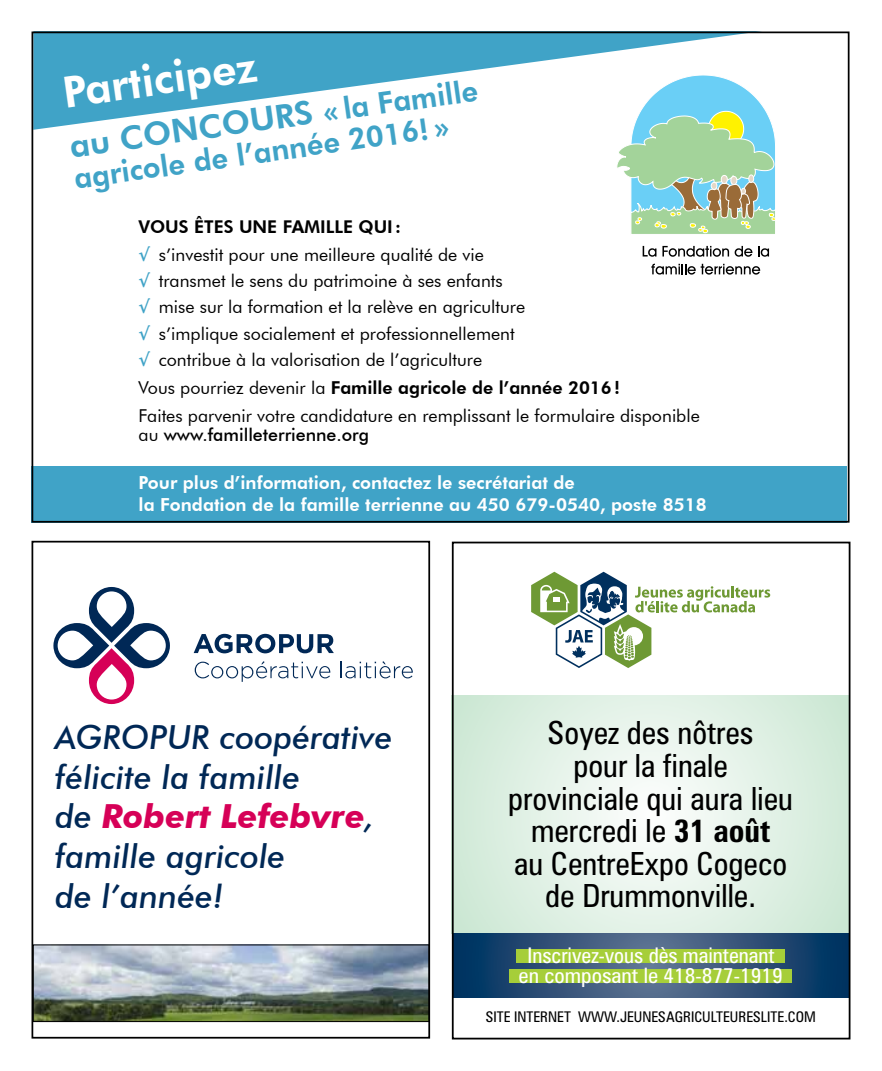
<style>
.page{position:relative;width:882px;height:1071px;background:#fff}
.page>*{position:absolute;margin:0;border:0;box-sizing:border-box;transform-origin:0 0}
.t1{font:800 43.05px "Futura BT";color:#fff}
.t2{font:italic 500 33.25px/39.9px "Futura BT";color:#002856}
.t3{font:800 32.9px "Futura BT";color:#40a3c7}
.t4{font:condensed 32.02px/32.6px "Zurich BT";color:#000;text-align:center}
.t5{font:800 29.93px "Futura BT";color:#40a3c7}
.t6{font:condensed 21.53px "Zurich BT";color:#fff}
.t7{font:condensed 21.18px "Zurich BT";color:#fff;scale:1.05 1}
.t8{font:800 18.03px/21.5px "Futura BT";color:#fff}
.t9{font:17.85px/26.8px "Futura BT";color:#000}
.t10{font:500 17.85px "Futura BT";color:#000}
.t11{font:800 17.68px "Futura BT";color:#000}
.t12{font:condensed 14.7px "Zurich BT";color:#000}
.s1{font-size:29.93px}
.s2{font-weight:800;color:#40a3c7}
.s3{font-weight:800}
.s4{font-weight:400}
.s5{font-weight:700;color:#d60057}
.s6{font-weight:700}
</style>
<div class="page">
<div style="left:32px;top:466px;width:815px;height:57px;background:#40a3c7"></div>
<svg style="left:33px;top:31px;width:729px;height:99px;fill:#40a3c7"></svg>
<svg style="left:616px;top:74px;width:160px;height:160px"></svg>
<svg style="left:643px;top:246px;width:13px;height:11px"></svg>
<svg style="left:662px;top:246px;width:67px;height:11px"></svg>
<svg style="left:735px;top:246px;width:17px;height:11px"></svg>
<svg style="left:758px;top:246px;width:11px;height:11px"></svg>
<svg style="left:651px;top:264px;width:109px;height:11px"></svg>
<svg style="left:455px;top:695px;width:392px;height:238px"></svg>
<svg style="left:455px;top:933px;width:392px;height:64px;background:#2c5172"></svg>
<svg style="left:531px;top:572px;width:239px;height:96px"></svg>
<div style="left:516px;top:949px;width:269px;height:13px;background:#a6ce39"></div>
<div style="left:510px;top:970px;width:282px;height:13px;background:#a6ce39"></div>
<img style="left:35px;top:947px;width:392px;height:73px">
<div style="left:33px;top:945px;width:397px;height:77px;border:1px solid #000"></div>
<svg style="left:194px;top:634px;width:140px;height:19px"></svg>
<svg style="left:195px;top:661px;width:135px;height:21px"></svg>
<svg style="left:341px;top:661px;width:72px;height:17px"></svg>
<svg style="left:53px;top:587px;width:117px;height:117px"></svg>
<div style="left:32px;top:541px;width:398px;height:498px;border:2px solid #000"></div>
<div style="left:452px;top:542px;width:398px;height:498px;border:2px solid #000"></div>
<h1 class="t1" style="left:59px;top:67px;width:197px;rotate:-8deg">Participez</h1>
<h3 class="t3" style="left:67px;top:126px;width:413px;rotate:-8deg">au concours <span class="s1">« la Famille</span></h3>
<h3 class="t5" style="left:72px;top:160px;width:380px;rotate:-8deg">agricole de l’année 2016! »</h3>
<p class="t11" style="left:139px;top:216px;width:264px">Vous êtes une famille qui:</p>
<p class="t9" style="left:139px;top:241px;width:563px"><span class="s2">√</span> s’investit pour une meilleure qualité de vie<br><span class="s2">√</span> transmet le sens du patrimoine à ses enfants<br><span class="s2">√</span> mise sur la formation et la relève en agriculture<br><span class="s2">√</span> s’implique socialement et professionnellement<br><span class="s2">√</span> contribue à la valorisation de l’agriculture<br>Vous pourriez devenir la <span class="s3">Famille agricole de l’année 2016!<br></span>Faites parvenir votre candidature en remplissant le formulaire disponible</p>
<p class="t10" style="left:139px;top:424px;width:232px"><span class="s4">au</span> www.familleterrienne.org</p>
<p class="t8" style="left:139px;top:472px;width:570px">Pour plus d’information, contactez le secrétariat de<br>la Fondation de la famille terrienne au 450 679-0540, poste 8518</p>
<h2 class="t2" style="left:55px;top:717px;width:339px">Agropur coopérative félicite la famille<br>de <span class="s5">Robert Lefebvre</span>, famille agricole<br>de l’année!</h2>
<h3 class="t4" style="left:508px;top:716px;width:286px">Soyez des nôtres<br>pour la finale provinciale qui aura lieu mercredi le <span class="s6">31 août<br></span>au CentreExpo Cogeco de Drummonville.</h3>
<p class="t6" style="left:528px;top:942px;width:249px">Inscrivez-vous dès maintenant</p>
<p class="t7" style="left:519px;top:962px;width:253px">en composant le 418-877-1919</p>
<p class="t12" style="left:486px;top:1008px;width:332px">SITE INTERNET WWW.JEUNESAGRICULTEURESLITE.COM</p>
</div>
